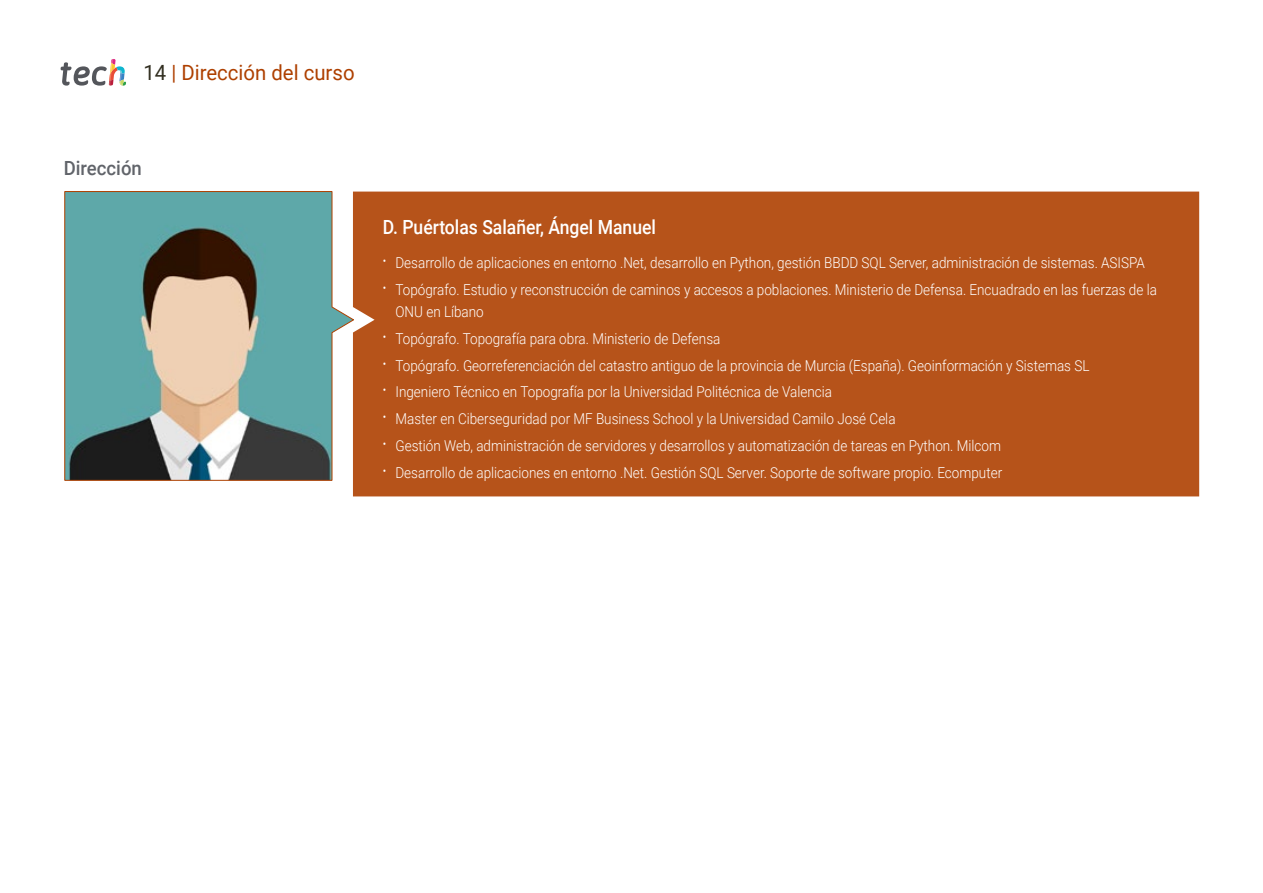
<style>
.page{position:relative;width:1263px;height:893px;background:#fff}
.page>*{position:absolute;margin:0;border:0;box-sizing:border-box;transform-origin:0 0}
.t1{font:21px "Roboto";color:#ae4000}
.t2{font:500 19.5px "Roboto";color:#fff;scale:.9 1}
.t3{font:500 19.5px "Roboto";color:#61646a;scale:.95 1}
.t4{font:300 15px/22.5px "Roboto";color:#fff;scale:.9 1}
.s1{color:#312e20}
</style>
<div class="page">
<svg style="left:61px;top:59px;width:65px;height:27px"></svg>
<div style="left:353px;top:192px;width:846px;height:304px;background:#b6531a"></div>
<svg style="left:64px;top:191px;width:290px;height:290px;background:#7e9d97"></svg>
<h1 class="t1" style="left:144px;top:57px;width:213px"><span class="s1">14</span> | Dirección del curso</h1>
<h2 class="t3" style="left:64px;top:154px;width:84px">Dirección</h2>
<h2 class="t2" style="left:383px;top:213px;width:305px">D. Puértolas Salañer, Ángel Manuel</h2>
<p class="t4" style="left:383px;top:251px;width:848px"><sup>•</sup> Desarrollo de aplicaciones en entorno .Net, desarrollo en Python, gestión BBDD SQL Server, administración de sistemas. ASISPA</p>
<p class="t4" style="left:395px;top:277px;width:848px;text-indent:-13px"><sup>•</sup> Topógrafo. Estudio y reconstrucción de caminos y accesos a poblaciones. Ministerio de Defensa. Encuadrado en las fuerzas de la<br>ONU en Líbano</p>
<p class="t4" style="left:383px;top:327px;width:377px"><sup>•</sup> Topógrafo. Topografía para obra. Ministerio de Defensa</p>
<p class="t4" style="left:383px;top:353px;width:787px"><sup>•</sup> Topógrafo. Georreferenciación del catastro antiguo de la provincia de Murcia (España). Geoinformación y Sistemas SL</p>
<p class="t4" style="left:383px;top:380px;width:501px"><sup>•</sup> Ingeniero Técnico en Topografía por la Universidad Politécnica de Valencia</p>
<p class="t4" style="left:383px;top:407px;width:571px"><sup>•</sup> Master en Ciberseguridad por MF Business School y la Universidad Camilo José Cela</p>
<p class="t4" style="left:383px;top:434px;width:688px"><sup>•</sup> Gestión Web, administración de servidores y desarrollos y automatización de tareas en Python. Milcom</p>
<p class="t4" style="left:383px;top:460px;width:690px"><sup>•</sup> Desarrollo de aplicaciones en entorno .Net. Gestión SQL Server. Soporte de software propio. Ecomputer</p>
</div>
